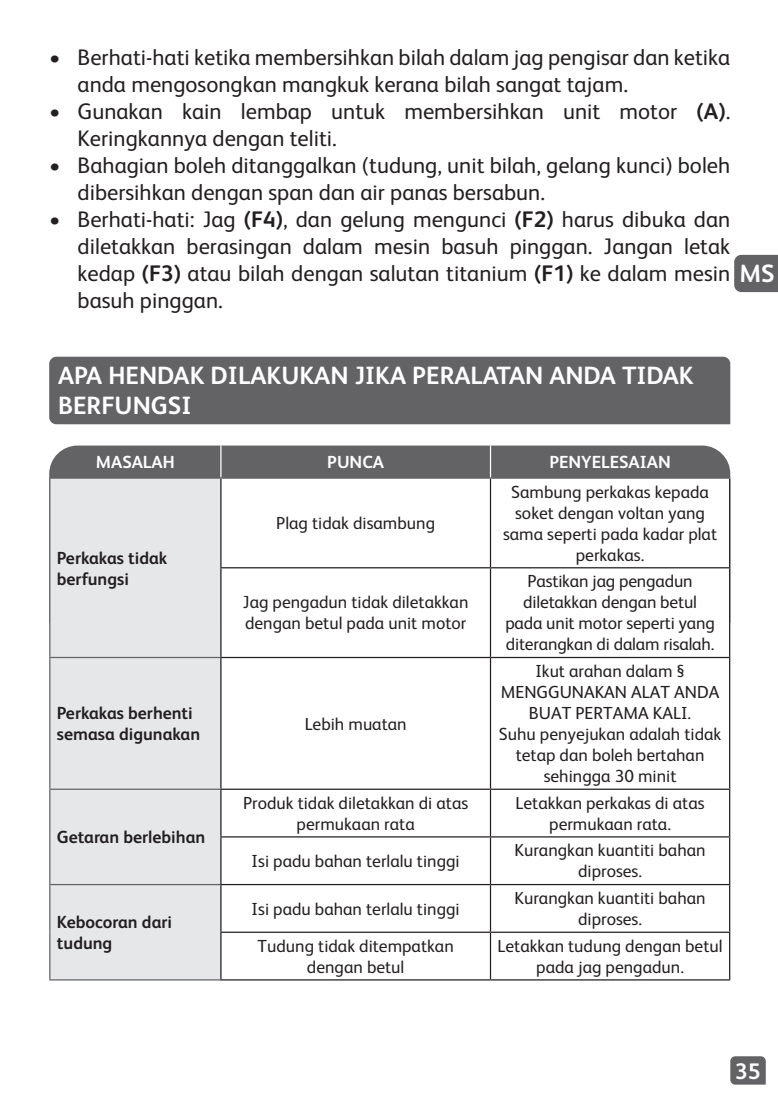
<style>
.page{position:relative;width:778px;height:1106px;background:#fff}
.page>*{position:absolute;margin:0;border:0;box-sizing:border-box;transform-origin:0 0}
.t1{font:700 25px/30px "FS Albert";color:#fff}
.t2{font:22.5px/27px "FS Albert";color:#231f20}
.t3{font:700 22.5px "FS Albert";color:#fff}
.t4{font:17.5px/21px "FS Albert";color:#231f20;text-align:center}
.t5{font:700 17.5px/21px "FS Albert";color:#231f20}
.t6{font:700 17.5px "FS Albert";color:#fff}
.s1{font-weight:700}
</style>
<div class="page">
<svg style="left:730px;top:1056px;width:35px;height:28px"></svg>
<div style="left:734px;top:255px;width:43px;height:37px;background:#636366"></div>
<div style="left:49px;top:445px;width:680px;height:32px;background:#636366"></div>
<div style="left:50px;top:478px;width:170px;height:501px;background:#e6e7e9"></div>
<svg style="left:221px;top:478px;width:507px;height:501px"></svg>
<hr style="left:220px;top:445px;width:1px;height:32px;background:#fff">
<hr style="left:489px;top:445px;width:2px;height:32px;background:#fff">
<hr style="left:49px;top:478px;width:1px;height:89px;background:#636366">
<hr style="left:49px;top:567px;width:1px;height:89px;background:#636366">
<hr style="left:49px;top:656px;width:171px;height:2px;background:#636366">
<hr style="left:49px;top:658px;width:1px;height:130px;background:#636366">
<hr style="left:49px;top:788px;width:171px;height:1px;background:#636366">
<hr style="left:49px;top:789px;width:1px;height:47px;background:#636366">
<hr style="left:49px;top:836px;width:1px;height:47px;background:#636366">
<hr style="left:49px;top:883px;width:171px;height:2px;background:#636366">
<hr style="left:49px;top:885px;width:1px;height:47px;background:#636366">
<hr style="left:49px;top:932px;width:1px;height:47px;background:#636366">
<hr style="left:49px;top:979px;width:171px;height:1px;background:#636366">
<hr style="left:220px;top:478px;width:1px;height:89px;background:#231f20">
<hr style="left:489px;top:478px;width:2px;height:89px;background:#231f20">
<hr style="left:728px;top:478px;width:1px;height:89px;background:#231f20">
<hr style="left:220px;top:567px;width:270px;height:1px;background:#231f20">
<hr style="left:220px;top:568px;width:1px;height:88px;background:#231f20">
<hr style="left:490px;top:567px;width:239px;height:1px;background:#231f20">
<hr style="left:489px;top:568px;width:2px;height:88px;background:#231f20">
<hr style="left:728px;top:568px;width:1px;height:88px;background:#231f20">
<hr style="left:220px;top:656px;width:270px;height:2px;background:#231f20">
<hr style="left:220px;top:658px;width:1px;height:130px;background:#231f20">
<hr style="left:490px;top:656px;width:239px;height:2px;background:#231f20">
<hr style="left:489px;top:658px;width:2px;height:130px;background:#231f20">
<hr style="left:728px;top:658px;width:1px;height:130px;background:#231f20">
<hr style="left:220px;top:788px;width:270px;height:1px;background:#231f20">
<hr style="left:220px;top:789px;width:1px;height:47px;background:#231f20">
<hr style="left:490px;top:788px;width:239px;height:1px;background:#231f20">
<hr style="left:489px;top:789px;width:2px;height:47px;background:#231f20">
<hr style="left:728px;top:789px;width:1px;height:47px;background:#231f20">
<hr style="left:220px;top:836px;width:270px;height:1px;background:#231f20">
<hr style="left:220px;top:837px;width:1px;height:46px;background:#231f20">
<hr style="left:490px;top:836px;width:239px;height:1px;background:#231f20">
<hr style="left:489px;top:837px;width:2px;height:46px;background:#231f20">
<hr style="left:728px;top:837px;width:1px;height:46px;background:#231f20">
<hr style="left:220px;top:883px;width:270px;height:2px;background:#231f20">
<hr style="left:220px;top:885px;width:1px;height:46px;background:#231f20">
<hr style="left:490px;top:883px;width:239px;height:2px;background:#231f20">
<hr style="left:489px;top:885px;width:2px;height:46px;background:#231f20">
<hr style="left:728px;top:885px;width:1px;height:46px;background:#231f20">
<hr style="left:220px;top:931px;width:270px;height:1px;background:#231f20">
<hr style="left:220px;top:932px;width:1px;height:47px;background:#231f20">
<hr style="left:490px;top:931px;width:239px;height:1px;background:#231f20">
<hr style="left:489px;top:932px;width:2px;height:47px;background:#231f20">
<hr style="left:728px;top:932px;width:1px;height:47px;background:#231f20">
<hr style="left:220px;top:979px;width:270px;height:1px;background:#231f20">
<hr style="left:490px;top:979px;width:239px;height:1px;background:#231f20">
<hr style="left:49px;top:477px;width:172px;height:1px;background:#636366">
<hr style="left:221px;top:477px;width:269px;height:1px;background:#636366">
<hr style="left:490px;top:477px;width:239px;height:1px;background:#636366">
<div style="left:49px;top:356px;width:680px;height:68px;background:#636366"></div>
<p class="t2" style="left:78px;top:44px;width:653px;text-indent:-28px">• Berhati-hati ketika membersihkan bilah dalam jag pengisar dan ketika anda mengosongkan mangkuk kerana bilah sangat tajam.</p>
<p class="t2" style="left:78px;top:98px;width:653px;text-indent:-28px">• Gunakan kain lembap untuk membersihkan unit motor <span class="s1">(A)</span>.<br>Keringkannya dengan teliti.</p>
<p class="t2" style="left:78px;top:152px;width:654px;text-indent:-28px">• Bahagian boleh ditanggalkan (tudung, unit bilah, gelang kunci) boleh dibersihkan dengan span dan air panas bersabun.</p>
<p class="t2" style="left:78px;top:206px;width:653px;text-align:justify;text-indent:-28px">• Berhati-hati: Jag <span class="s1">(F4)</span>, dan gelung mengunci <span class="s1">(F2)</span> harus dibuka dan diletakkan berasingan dalam mesin basuh pinggan. Jangan letak kedap <span class="s1">(F3)</span> atau bilah dengan salutan titanium <span class="s1">(F1)</span> ke dalam mesin basuh pinggan.</p>
<h1 class="t1" style="left:739px;top:258px;width:37px">MS</h1>
<h1 class="t1" style="left:58px;top:360px;width:637px">APA HENDAK DILAKUKAN JIKA PERALATAN ANDA TIDAK<br>BERFUNGSI</h1>
<p class="t6" style="left:96px;top:450px;width:81px">MASALAH</p>
<p class="t6" style="left:327px;top:450px;width:58px">PUNCA</p>
<p class="t6" style="left:549px;top:450px;width:123px">PENYELESAIAN</p>
<p class="t5" style="left:57px;top:546px;width:112px">Perkakas tidak berfungsi</p>
<p class="t4" style="left:276px;top:512px;width:160px">Plag tidak disambung</p>
<p class="t4" style="left:243px;top:591px;width:227px;text-align:left">Jag pengadun tidak diletakkan dengan betul pada unit motor</p>
<p class="t5" style="left:57px;top:701px;width:145px">Perkakas berhenti semasa digunakan</p>
<p class="t4" style="left:304px;top:712px;width:103px">Lebih muatan</p>
<p class="t4" style="left:502px;top:481px;width:215px">Sambung perkakas kepada soket dengan voltan yang sama seperti pada kadar plat perkakas.</p>
<p class="t4" style="left:505px;top:570px;width:211px">Pastikan jag pengadun diletakkan dengan betul pada unit motor seperti yang diterangkan di dalam risalah.</p>
<p class="t4" style="left:498px;top:660px;width:224px">Ikut arahan dalam §<br>MENGGUNAKAN ALAT ANDA<br>BUAT PERTAMA KALI.<br>Suhu penyejukan adalah tidak tetap dan boleh bertahan sehingga 30 minit</p>
<p class="t5" style="left:57px;top:825px;width:150px">Getaran berlebihan</p>
<p class="t5" style="left:57px;top:910px;width:117px">Kebocoran dari tudung</p>
<p class="t4" style="left:243px;top:792px;width:226px">Produk tidak diletakkan di atas permukaan rata</p>
<p class="t4" style="left:515px;top:792px;width:190px">Letakkan perkakas di atas permukaan rata.</p>
<p class="t4" style="left:251px;top:850px;width:209px">Isi padu bahan terlalu tinggi</p>
<p class="t4" style="left:514px;top:839px;width:192px">Kurangkan kuantiti bahan diproses.</p>
<p class="t4" style="left:251px;top:897px;width:209px">Isi padu bahan terlalu tinggi</p>
<p class="t4" style="left:514px;top:887px;width:192px">Kurangkan kuantiti bahan diproses.</p>
<p class="t4" style="left:257px;top:935px;width:197px">Tudung tidak ditempatkan dengan betul</p>
<p class="t4" style="left:497px;top:935px;width:226px">Letakkan tudung dengan betul pada jag pengadun.</p>
<p class="t3" style="left:734px;top:1055px;width:27px">35</p>
</div>
